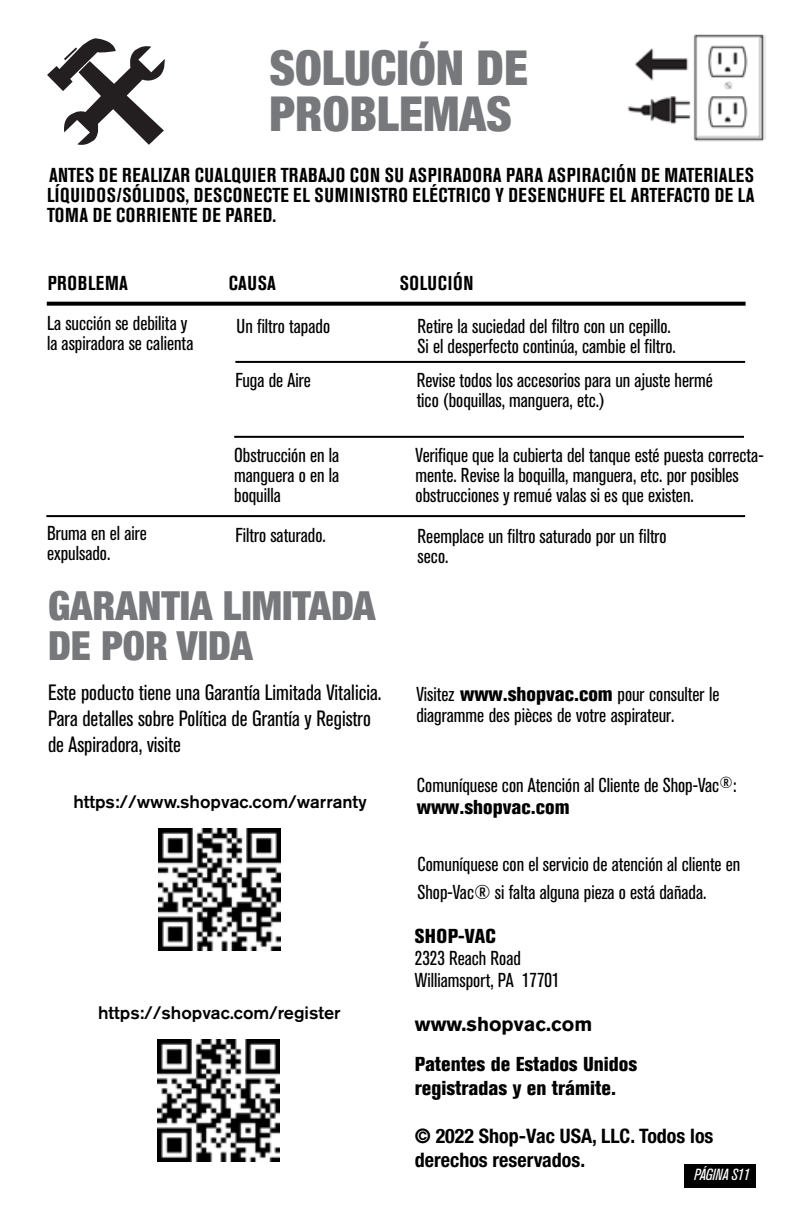
<style>
.page{position:relative;width:792px;height:1224px;background:#fff}
.page>*{position:absolute;margin:0;border:0;box-sizing:border-box;transform-origin:0 0}
.t1{font:900 condensed 48px/46px "Helvetica Neue";color:#77787b}
.t2{font:900 condensed 40px/40px "Helvetica Neue";color:#77787b}
.t3{font:condensed 22px/26px "Akzidenz Grotesk BQ";color:#000}
.t4{font:condensed 20px/20px "Akzidenz Grotesk BQ";color:#000}
.t5{font:700 condensed 20px/20px "Akzidenz Grotesk BQ";letter-spacing:.035em;color:#000;text-align:justify}
.t6{font:800 condensed 20px/24px "Akzidenz Grotesk BQ";color:#000}
.t7{font:700 condensed 20px/24px "Helvetica Neue LT Std";color:#000}
.t8{font:700 20px "Akzidenz Grotesk BQ";color:#000}
.t9{font:500 18px "Akzidenz Grotesk BQ";color:#000}
.t10{font:italic condensed 16px "Akzidenz Grotesk BQ";color:#fff}
.s1{font-weight:800}
</style>
<div class="page">
<div style="left:685px;top:1164px;width:71px;height:24px;background:#000"></div>
<img style="left:159px;top:828px;width:122px;height:122px">
<img style="left:158px;top:1040px;width:122px;height:122px">
<svg style="left:47px;top:38px;width:118px;height:107px"></svg>
<img style="left:627px;top:34px;width:139px;height:108px">
<svg style="left:47px;top:302px;width:699px;height:4px;background:#151515"></svg>
<hr style="left:46px;top:515px;width:699px;height:2px;background:#000">
<hr style="left:235px;top:361px;width:510px;height:2px;background:#000">
<hr style="left:234px;top:436px;width:510px;height:2px;background:#000">
<h1 class="t1" style="left:269px;top:42px;width:260px">SOLUCIÓN DE<br>PROBLEMAS</h1>
<p class="t5" style="left:47px;top:165px;width:709px">ANTES DE REALIZAR CUALQUIER TRABAJO CON SU ASPIRADORA PARA ASPIRACIÓN DE MATERIALES LÍQUIDOS/SÓLIDOS, DESCONECTE EL SUMINISTRO ELÉCTRICO Y DESENCHUFE EL ARTEFACTO DE LA TOMA DE CORRIENTE DE PARED.</p>
<p class="t5" style="left:48px;top:273px;width:82px">PROBLEMA</p>
<p class="t5" style="left:229px;top:273px;width:49px">CAUSA</p>
<p class="t5" style="left:400px;top:273px;width:75px">SOLUCIÓN</p>
<p class="t4" style="left:47px;top:313px;width:148px">La succión se debilita y la aspiradora se calienta</p>
<p class="t4" style="left:237px;top:316px;width:95px">Un filtro tapado</p>
<p class="t4" style="left:418px;top:316px;width:260px">Retire la suciedad del filtro con un cepillo.<br>Si el desperfecto continúa, cambie el filtro.</p>
<p class="t4" style="left:47px;top:523px;width:101px">Bruma en el aire expulsado.</p>
<p class="t4" style="left:235px;top:370px;width:77px">Fuga de Aire</p>
<p class="t4" style="left:417px;top:371px;width:298px">Revise todos los accesorios para un ajuste hermé tico (boquillas, manguera, etc.)</p>
<p class="t4" style="left:234px;top:445px;width:106px;text-align:justify">Obstrucción en la manguera o en la boquilla</p>
<p class="t4" style="left:416px;top:445px;width:350px">Verifique que la cubierta del tanque esté puesta correcta&shy;mente. Revise la boquilla, manguera, etc. por posibles obstrucciones y remué valas si es que existen.</p>
<p class="t4" style="left:235px;top:525px;width:92px">Filtro saturado.</p>
<p class="t4" style="left:418px;top:526px;width:251px">Reemplace un filtro saturado por un filtro seco.</p>
<h2 class="t2" style="left:48px;top:583px;width:329px">GARANTIA LIMITADA<br>DE POR VIDA</h2>
<p class="t3" style="left:48px;top:680px;width:335px">Este poducto tiene una Garantía Limitada Vitalicia.<br>Para detalles sobre Política de Grantía y Registro de Aspiradora, visite</p>
<p class="t4" style="left:416px;top:683px;width:305px;line-height:21px">Visitez <span class="s1">www.shopvac.com</span> pour consulter le diagramme des pièces de votre aspirateur.</p>
<p class="t9" style="left:73px;top:790px;width:295px">https://www.shopvac.com/warranty</p>
<p class="t9" style="left:98px;top:1001px;width:244px">https://shopvac.com/register</p>
<p class="t4" style="left:417px;top:774px;width:321px;line-height:22px">Comuníquese con Atención al Cliente de Shop-Vac<sup>®</sup>: <span class="s1">www.shopvac.com</span></p>
<p class="t4" style="left:418px;top:850px;width:324px;line-height:28px">Comuníquese con el servicio de atención al cliente en<br>Shop-Vac® si falta alguna pieza o está dañada.</p>
<p class="t6" style="left:415px;top:924px;width:83px">SHOP-VAC</p>
<p class="t4" style="left:415px;top:947px;width:146px;line-height:22px">2323 Reach Road<br>Williamsport, PA 17701</p>
<p class="t8" style="left:415px;top:1012px;width:179px">www.shopvac.com</p>
<p class="t6" style="left:415px;top:1052px;width:224px">Patentes de Estados Unidos registradas y en trámite.</p>
<p class="t7" style="left:415px;top:1124px;width:300px">© 2022 Shop-Vac USA, LLC. Todos los derechos reservados.</p>
<p class="t10" style="left:694px;top:1165px;width:57px">PÁGINA S11</p>
</div>
